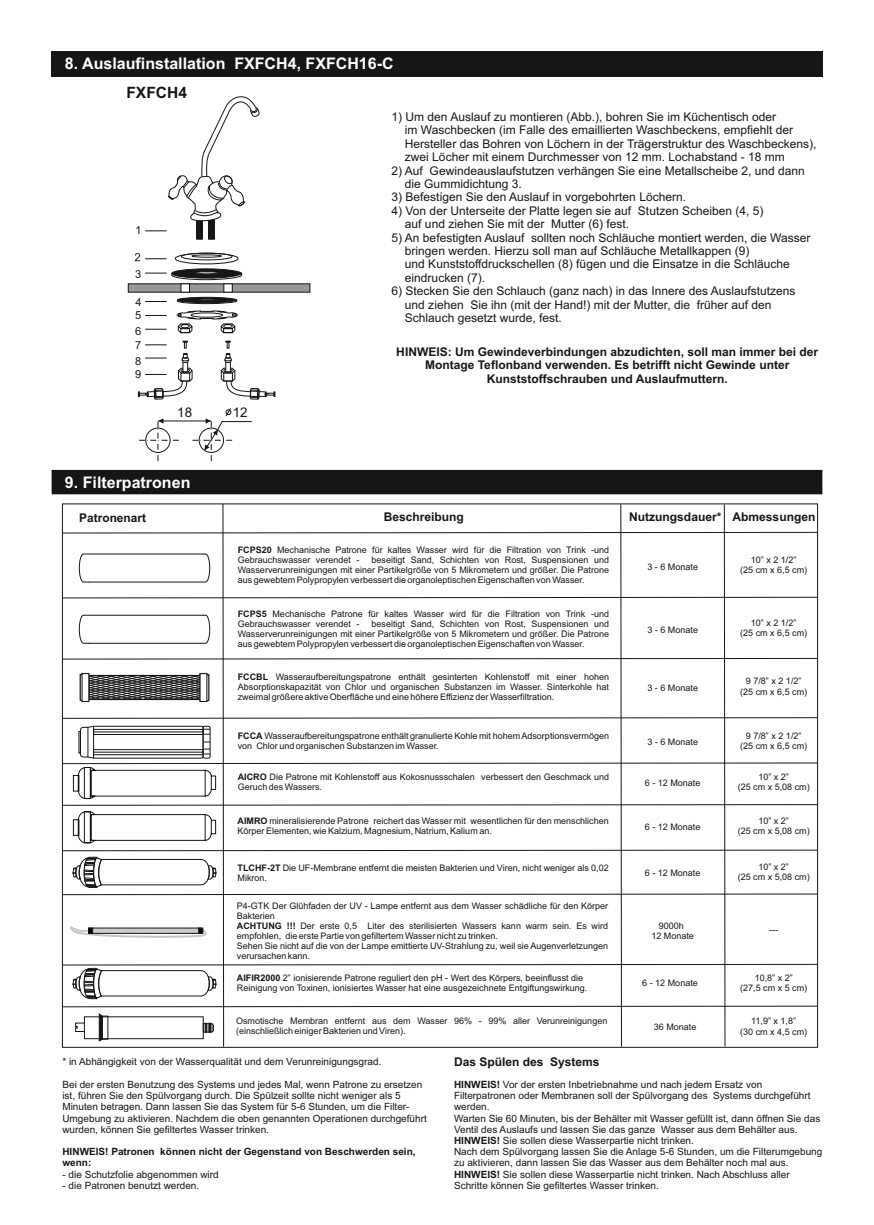
<style>
.page{position:relative;width:874px;height:1225px;background:#fff}
.page>*{position:absolute;margin:0;border:0;box-sizing:border-box;transform-origin:0 0}
.t1{font:700 16px "Arial";color:#fff}
.t2{font:700 15.6px "Arial";color:#151616}
.t3{font:13.4px "Arial";color:#151616}
.t4{font:12px/13.4px "Arial";color:#151616}
.t5{font:700 12px/13.4px "Arial";color:#151616;text-align:center}
.t6{font:11px/13.2px "Arial";color:#151616}
.t7{font:10px/11.2px "Arial";color:#151616}
.t8{font:700 10px/11.2px "Arial";color:#151616}
.t9{font:9px/10px "Arial";color:#151616;text-align:center}
.s1{font-weight:700}
</style>
<div class="page">
<svg style="left:145px;top:315px;width:21px;height:1px"></svg>
<svg style="left:136px;top:226px;width:3px;height:8px"></svg>
<svg style="left:135px;top:253px;width:31px;height:8px"></svg>
<svg style="left:145px;top:329px;width:21px;height:1px"></svg>
<svg style="left:138px;top:341px;width:55px;height:59px"></svg>
<svg style="left:145px;top:301px;width:21px;height:1px"></svg>
<svg style="left:177px;top:297px;width:60px;height:6px"></svg>
<svg style="left:177px;top:299px;width:60px;height:5px"></svg>
<svg style="left:127px;top:268px;width:183px;height:25px"></svg>
<svg style="left:220px;top:341px;width:55px;height:59px"></svg>
<svg style="left:145px;top:96px;width:115px;height:144px"></svg>
<svg style="left:139px;top:408px;width:113px;height:53px"></svg>
<svg style="left:176px;top:310px;width:62px;height:23px"></svg>
<div style="left:181px;top:253px;width:51px;height:7px;border:1px solid #151616;border-radius:50%"></div>
<div style="left:192px;top:255px;width:29px;height:2px;border:1px solid #151616;border-radius:50%"></div>
<div style="left:175px;top:253px;width:63px;height:11px;border:1px solid #151616;border-radius:50%"></div>
<div style="left:51px;top:51px;width:771px;height:26px;background:#151616"></div>
<svg style="left:51px;top:469px;width:771px;height:26px;background:#232424"></svg>
<svg style="left:62px;top:503px;width:755px;height:544px"></svg>
<h1 class="t1" style="left:65px;top:58px;width:330px">8. Auslaufinstallation FXFCH4, FXFCH16-C</h1>
<h2 class="t2" style="left:126px;top:87px;width:62px">FXFCH4</h2>
<p class="t6" style="left:135px;top:268px;width:8px">3</p>
<p class="t6" style="left:135px;top:297px;width:8px">4<br>5</p>
<p class="t6" style="left:135px;top:325px;width:8px;line-height:14.2px">6<br>7</p>
<p class="t6" style="left:135px;top:355px;width:8px">8<br>9</p>
<h3 class="t3" style="left:177px;top:407px;width:16px">18</h3>
<h3 class="t3" style="left:232px;top:407px;width:16px">12</h3>
<h1 class="t1" style="left:65px;top:476px;width:127px">9. Filterpatronen</h1>
<p class="t4" style="left:405px;top:111px;width:413px;text-indent:-13px">1) Um den Auslauf zu montieren (Abb.), bohren Sie im Küchentisch oder<br>im Waschbecken (im Falle des emaillierten Waschbeckens, empfiehlt der Hersteller das Bohren von Löchern in der Trägerstruktur des Waschbeckens), zwei Löcher mit einem Durchmesser von 12 mm. Lochabstand - 18 mm</p>
<h3 class="t4" style="left:405px;top:165px;width:401px;text-indent:-13px">2) Auf Gewindeauslaufstutzen verhängen Sie eine Metallscheibe 2, und dann die Gummidichtung 3.</h3>
<h3 class="t4" style="left:391px;top:191px;width:296px">3) Befestigen Sie den Auslauf in vorgebohrten Löchern.</h3>
<h3 class="t4" style="left:405px;top:205px;width:360px;text-indent:-13px">4) Von der Unterseite der Platte legen sie auf Stutzen Scheiben (4, 5) auf und ziehen Sie mit der Mutter (6) fest.</h3>
<h3 class="t4" style="left:405px;top:232px;width:407px;text-indent:-13px">5) An befestigten Auslauf sollten noch Schläuche montiert werden, die Wasser bringen werden. Hierzu soll man auf Schläuche Metallkappen (9)<br>und Kunststoffdruckschellen (8) fügen und die Einsatze in die Schläuche eindrucken (7).</h3>
<h3 class="t4" style="left:405px;top:285px;width:392px;text-indent:-13px">6) Stecken Sie den Schlauch (ganz nach) in das Innere des Auslaufstutzens und ziehen Sie ihn (mit der Hand!) mit der Mutter, die früher auf den<br>Schlauch gesetzt wurde, fest.</h3>
<h3 class="t5" style="left:396px;top:346px;width:423px">HINWEIS: Um Gewindeverbindungen abzudichten, soll man immer bei der<br>Montage Teflonband verwenden. Es betrifft nicht Gewinde unter<br>Kunststoffschrauben und Auslaufmuttern.</h3>
<h3 class="t5" style="left:79px;top:512px;width:68px">Patronenart</h3>
<h3 class="t5" style="left:383px;top:511px;width:82px">Beschreibung</h3>
<h3 class="t5" style="left:629px;top:511px;width:94px">Nutzungsdauer*</h3>
<p class="t9" style="left:647px;top:562px;width:52px">3 - 6 Monate</p>
<p class="t9" style="left:238px;top:546px;width:372px;text-align:left"><span class="s1">FCPS20</span> Mechanische Patrone für kaltes Wasser wird für die Filtration von Trink -und<br>Gebrauchswasser verendet -</p>
<p class="t9" style="left:238px;top:556px;width:372px;text-align:justify;text-indent:134px">beseitigt Sand, Schichten von Rost, Suspensionen und Wasserverunreinigungen mit einer Partikelgröße von 5 Mikrometern und größer. Die Patrone aus gewebtem Polypropylen verbessert die organoleptischen Eigenschaften von Wasser.</p>
<p class="t9" style="left:238px;top:609px;width:372px;text-align:left"><span class="s1">FCPS5</span> Mechanische Patrone für kaltes Wasser wird für die Filtration von Trink -und<br>Gebrauchswasser verendet -</p>
<p class="t9" style="left:238px;top:619px;width:372px;text-align:justify;text-indent:134px">beseitigt Sand, Schichten von Rost, Suspensionen und Wasserverunreinigungen mit einer Partikelgröße von 5 Mikrometern und größer. Die Patrone aus gewebtem Polypropylen verbessert die organoleptischen Eigenschaften von Wasser.</p>
<p class="t9" style="left:647px;top:625px;width:52px">3 - 6 Monate</p>
<p class="t9" style="left:238px;top:672px;width:372px;text-align:justify"><span class="s1">FCCBL</span> Wasseraufbereitungspatrone enthält gesinterten Kohlenstoff mit einer hohen Absorptionskapazität von Chlor und organischen Substanzen im Wasser. Sinterkohle hat zweimal größere aktive Oberfläche und eine höhere Effizienz der Wasserfiltration.</p>
<p class="t9" style="left:238px;top:731px;width:372px;text-align:left"><span class="s1">FCCA</span> Wasseraufbereitungspatrone enthält granulierte Kohle mit hohem Adsorptionsvermögen von Chlor und organischen Substanzen im Wasser.</p>
<p class="t9" style="left:238px;top:772px;width:372px;text-align:left"><span class="s1">AICRO</span> Die Patrone mit Kohlenstoff aus Kokosnussschalen verbessert den Geschmack und<br>Geruch des Wassers.</p>
<p class="t9" style="left:237px;top:817px;width:372px;text-align:left"><span class="s1">AIMRO</span> mineralisierende Patrone reichert das Wasser mit wesentlichen für den menschlichen<br>Körper Elementen, wie Kalzium, Magnesium, Natrium, Kalium an.</p>
<p class="t9" style="left:237px;top:863px;width:372px;text-align:left"><span class="s1">TLCHF-2T</span> Die UF-Membrane entfernt die meisten Bakterien und Viren, nicht weniger als 0,02<br>Mikron.</p>
<p class="t9" style="left:237px;top:901px;width:372px;text-align:left">P4-GTK Der Glühfaden der UV - Lampe entfernt aus dem Wasser schädliche für den Körper Bakterien<br><span class="s1">ACHTUNG !!!</span> Der erste 0,5 Liter des sterilisierten Wassers kann warm sein. Es wird empfohlen, die erste Partie von gefiltertem Wasser nicht zu trinken.<br>Sehen Sie nicht auf die von der Lampe emittierte UV-Strahlung zu, weil sie Augenverletzungen verursachen kann.</p>
<p class="t9" style="left:237px;top:974px;width:352px;text-align:left"><span class="s1">AIFIR2000</span> 2” ionisierende Patrone reguliert den pH - Wert des Körpers, beeinflusst die<br>Reinigung von Toxinen, ionisiertes Wasser hat eine ausgezeichnete Entgiftungswirkung.</p>
<p class="t9" style="left:647px;top:683px;width:52px">3 - 6 Monate</p>
<p class="t9" style="left:647px;top:737px;width:52px">3 - 6 Monate</p>
<p class="t9" style="left:644px;top:778px;width:57px">6 - 12 Monate</p>
<p class="t9" style="left:644px;top:822px;width:57px">6 - 12 Monate</p>
<p class="t9" style="left:644px;top:868px;width:57px">6 - 12 Monate</p>
<p class="t9" style="left:651px;top:921px;width:44px">9000h<br>12 Monate</p>
<p class="t9" style="left:642px;top:978px;width:57px">6 - 12 Monate</p>
<p class="t9" style="left:236px;top:1016px;width:372px;text-align:left">Osmotische Membran entfernt aus dem Wasser 96% - 99% aller Verunreinigungen (einschließlich einiger Bakterien und Viren).</p>
<p class="t9" style="left:653px;top:1022px;width:44px">36 Monate</p>
<p class="t7" style="left:62px;top:1057px;width:320px">* in Abhängigkeit von der Wasserqualität und dem Verunreinigungsgrad.</p>
<h3 class="t5" style="left:454px;top:1056px;width:147px">Das Spülen des Systems</h3>
<h3 class="t5" style="left:732px;top:511px;width:84px">Abmessungen</h3>
<p class="t9" style="left:739px;top:556px;width:69px">10” x 2 1/2”<br>(25 cm x 6,5 cm)</p>
<p class="t9" style="left:739px;top:619px;width:69px">10” x 2 1/2”<br>(25 cm x 6,5 cm)</p>
<p class="t9" style="left:739px;top:677px;width:69px">9 7/8” x 2 1/2” (25 cm x 6,5 cm)</p>
<p class="t9" style="left:739px;top:732px;width:69px">9 7/8” x 2 1/2” (25 cm x 6,5 cm)</p>
<p class="t9" style="left:737px;top:772px;width:74px">10” x 2”<br>(25 cm x 5,08 cm)</p>
<p class="t9" style="left:737px;top:817px;width:74px">10” x 2”<br>(25 cm x 5,08 cm)</p>
<p class="t9" style="left:737px;top:863px;width:74px">10” x 2”<br>(25 cm x 5,08 cm)</p>
<p class="t9" style="left:768px;top:925px;width:10px">---</p>
<p class="t9" style="left:739px;top:973px;width:69px">10,8” x 2”<br>(27,5 cm x 5 cm)</p>
<p class="t9" style="left:739px;top:1017px;width:69px">11,9” x 1,8”<br>(30 cm x 4,5 cm)</p>
<p class="t7" style="left:62px;top:1080px;width:366px">Bei der ersten Benutzung des Systems und jedes Mal, wenn Patrone zu ersetzen ist, führen Sie den Spülvorgang durch. Die Spülzeit sollte nicht weniger als 5<br>Minuten betragen. Dann lassen Sie das System für 5-6 Stunden, um die Filter-Umgebung zu aktivieren. Nachdem die oben genannten Operationen durchgeführt wurden, können Sie gefiltertes Wasser trinken.</p>
<p class="t8" style="left:62px;top:1147px;width:354px">HINWEIS! Patronen können nicht der Gegenstand von Beschwerden sein, wenn:</p>
<p class="t7" style="left:62px;top:1169px;width:158px">- die Schutzfolie abgenommen wird</p>
<p class="t7" style="left:62px;top:1180px;width:138px">- die Patronen benutzt werden.</p>
<p class="t7" style="left:454px;top:1080px;width:369px"><span class="s1">HINWEIS!</span> Vor der ersten Inbetriebnahme und nach jedem Ersatz von Filterpatronen oder Membranen soll der Spülvorgang des Systems durchgeführt werden.<br>Warten Sie 60 Minuten, bis der Behälter mit Wasser gefüllt ist, dann öffnen Sie das Ventil des Auslaufs und lassen Sie das ganze Wasser aus dem Behälter aus.<br><span class="s1">HINWEIS!</span> Sie sollen diese Wasserpartie nicht trinken.<br>Nach dem Spülvorgang lassen Sie die Anlage 5-6 Stunden, um die Filterumgebung zu aktivieren, dann lassen Sie das Wasser aus dem Behälter noch mal aus.<br><span class="s1">HINWEIS!</span> Sie sollen diese Wasserpartie nicht trinken. Nach Abschluss aller Schritte können Sie gefiltertes Wasser trinken.</p>
</div>
